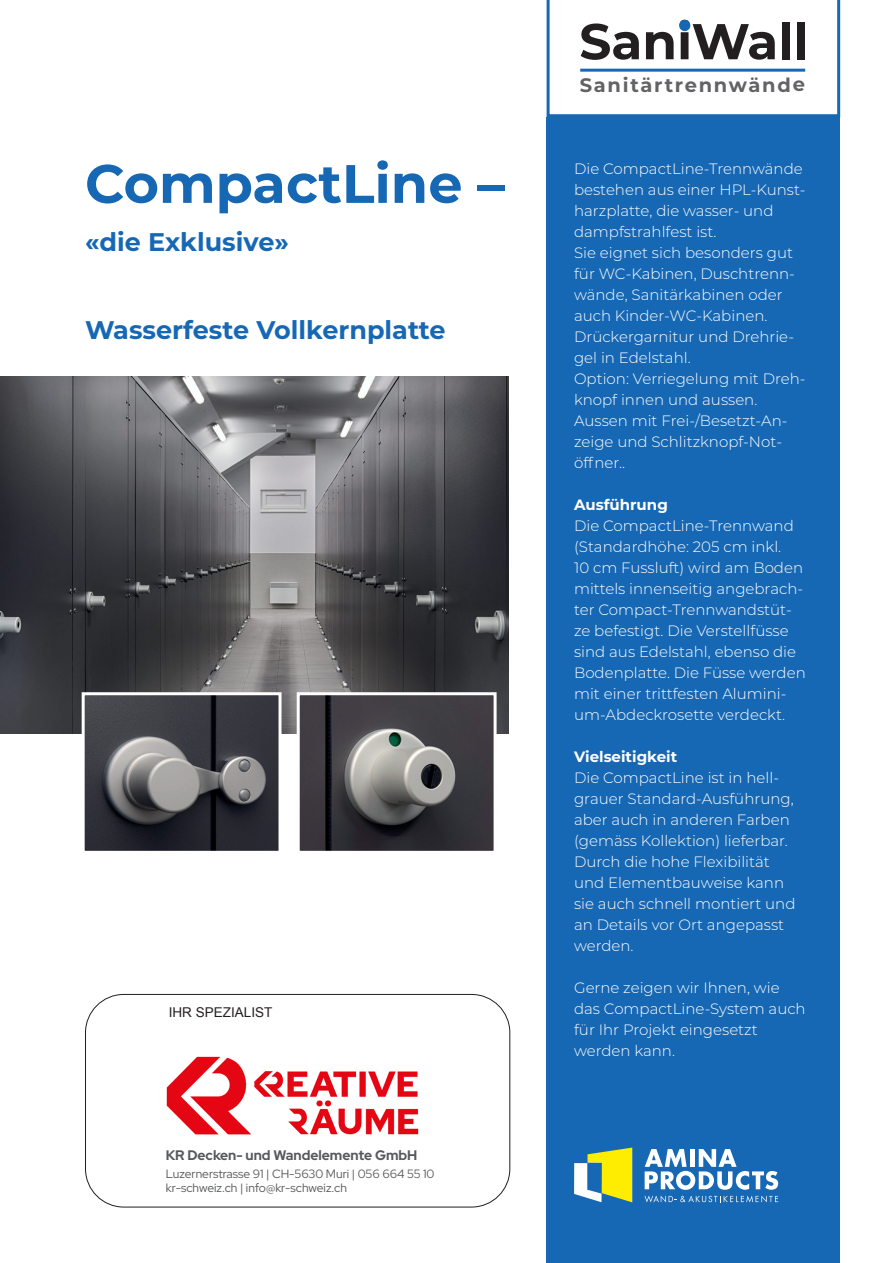
<style>
.page{position:relative;width:893px;height:1263px;background:#fff}
.page>*{position:absolute;margin:0;border:0;box-sizing:border-box;transform-origin:0 0}
.t1{font:700 54px "Montserrat";color:#1768b4}
.t2{font:700 50.25px "Montserrat";color:#231f20}
.t3{font:700 25.5px "Montserrat";color:#1768b4}
.t4{font:700 19.5px "Montserrat";letter-spacing:.085em;color:#636366}
.t5{font:300 15px/21px "Montserrat";color:#fff}
.t6{font:700 15px "Montserrat";color:#fff}
.t7{font:700 13.8px "Red Hat Display";color:#57585a}
.t8{font:13.5px "Arial";color:#231f20}
.t9{font:12px/14.4px "Red Hat Display";color:#57585a}
</style>
<div class="page">
<div style="left:547px;top:117px;width:293px;height:1146px;background:#1768b4"></div>
<svg style="left:547px;top:0;width:293px;height:117px"></svg>
<img style="left:0;top:377px;width:508px;height:356px">
<img style="left:86px;top:696px;width:192px;height:154px">
<div style="left:82px;top:692px;width:200px;height:162px;border:3px solid #fff"></div>
<img style="left:301px;top:696px;width:192px;height:154px">
<div style="left:297px;top:692px;width:200px;height:162px;border:3px solid #fff"></div>
<div style="left:679px;top:20px;width:11px;height:11px;background:#1768b4;border-radius:50%"></div>
<hr style="left:580px;top:69px;width:225px;height:3px;background:#1768b4">
<div style="left:85px;top:994px;width:425px;height:213px;border:1px solid #231f20;border-radius:38px"></div>
<img style="left:166px;top:1056px;width:253px;height:79px">
<svg style="left:645px;top:1149px;width:133px;height:53px"></svg>
<img style="left:574px;top:1147px;width:58px;height:55px">
<h1 class="t1" style="left:85px;top:145px;width:421px">CompactLine –</h1>
<h3 class="t3" style="left:85px;top:223px;width:205px">«die Exklusive»</h3>
<h3 class="t3" style="left:85px;top:312px;width:362px">Wasserfeste Vollkernplatte</h3>
<p class="t8" style="left:169px;top:1003px;width:105px">IHR SPEZIALIST</p>
<p class="t7" style="left:166px;top:1146px;width:253px">KR Decken- und Wandelemente GmbH</p>
<p class="t9" style="left:166px;top:1166px;width:270px">Luzernerstrasse 91 | CH-5630 Muri | 056 664 55 10 kr-schweiz.ch | info@kr-schweiz.ch</p>
<h2 class="t2" style="left:579px;top:5px;width:231px">SaniWall</h2>
<h3 class="t4" style="left:580px;top:71px;width:227px">Sanitärtrennwände</h3>
<p class="t5" style="left:574px;top:158px;width:233px">Die CompactLine-Trennwände bestehen aus einer HPL-Kunst&shy;harzplatte, die wasser- und dampfstrahlfest ist.<br>Sie eignet sich besonders gut für WC-Kabinen, Duschtrenn&shy;wände, Sanitärkabinen oder auch Kinder-WC-Kabinen.<br>Drückergarnitur und Drehrie&shy;gel in Edelstahl.<br>Option: Verriegelung mit Dreh&shy;knopf innen und aussen.<br>Aussen mit Frei-/Besetzt-An&shy;zeige und Schlitzknopf-Not&shy;öffner..</p>
<p class="t6" style="left:574px;top:494px;width:95px">Ausführung</p>
<p class="t5" style="left:574px;top:515px;width:233px">Die CompactLine-Trennwand (Standardhöhe: 205 cm inkl.<br>10 cm Fussluft) wird am Boden mittels innenseitig angebrach&shy;ter Compact-Trennwandstüt&shy;ze befestigt. Die Verstellfüsse sind aus Edelstahl, ebenso die<br>Bodenplatte. Die Füsse werden mit einer trittfesten Alumini&shy;um-Abdeckrosette verdeckt.</p>
<p class="t6" style="left:574px;top:746px;width:105px">Vielseitigkeit</p>
<p class="t5" style="left:574px;top:767px;width:223px">Die CompactLine ist in hell&shy;grauer Standard-Ausführung, aber auch in anderen Farben (gemäss Kollektion) lieferbar.<br>Durch die hohe Flexibilität und Elementbauweise kann sie auch schnell montiert und an Details vor Ort angepasst werden.</p>
<p class="t5" style="left:574px;top:977px;width:233px">Gerne zeigen wir Ihnen, wie das CompactLine-System auch für Ihr Projekt eingesetzt werden kann.</p>
</div>
